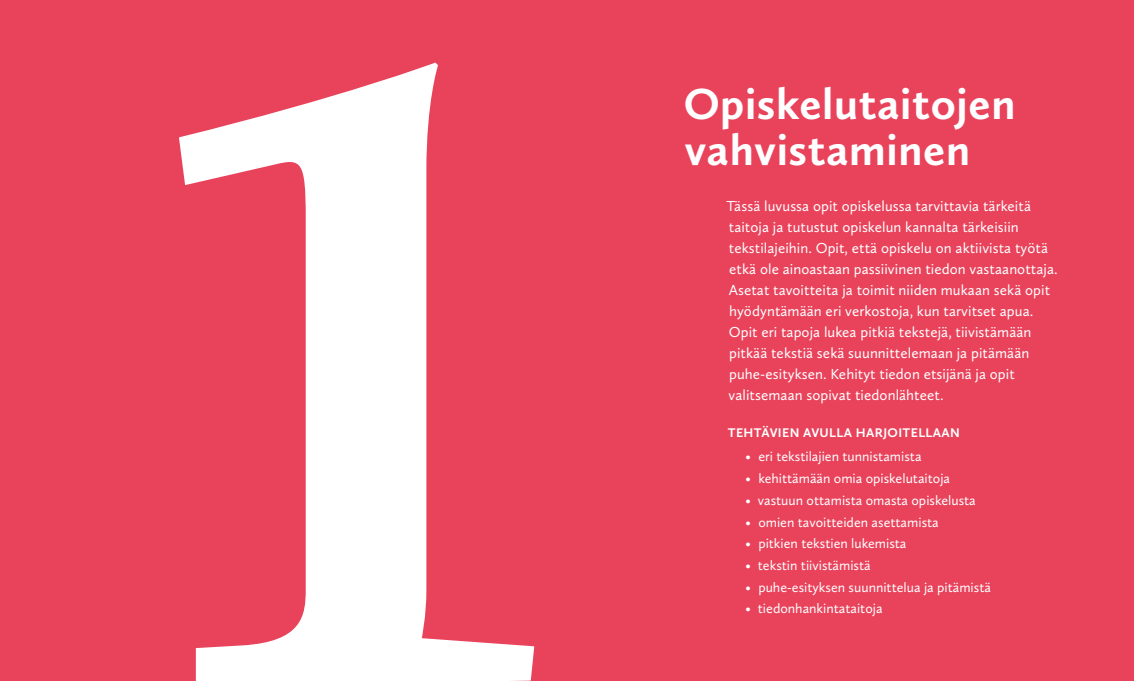
<style>
.page{position:relative;width:1134px;height:681px;background:#fff}
.page>*{position:absolute;margin:0;border:0;box-sizing:border-box;transform-origin:0 0}
.t1{font:700 900px "Calluna";color:#fff}
.t2{font:700 45px/46px "Calluna Sans";letter-spacing:.015em;color:#fff}
.t3{font:15px/21px "Calluna Sans";letter-spacing:.005em;color:#fff}
.t4{font:14px "Calluna Sans";color:#fff}
.t5{font:700 13px "Calluna Sans";letter-spacing:.03em;color:#fff}
</style>
<div class="page">
<div style="left:0;top:0;width:1134px;height:680px;background:#e9435c"></div>
<h1 class="t1" style="left:164px;top:-178px;width:379px">1</h1>
<h2 class="t2" style="left:684px;top:80px;width:333px">Opiskelutaitojen vahvistaminen</h2>
<p class="t3" style="left:726px;top:195px;width:333px">Tässä luvussa opit opiskelussa tarvittavia tärkeitä taitoja ja tutustut opiskelun kannalta tärkeisiin tekstilajeihin. Opit, että opiskelu on aktiivista työtä etkä ole ainoastaan passiivinen tiedon vastaanottaja.<br>Asetat tavoitteita ja toimit niiden mukaan sekä opit hyödyntämään eri verkostoja, kun tarvitset apua.<br>Opit eri tapoja lukea pitkiä tekstejä, tiivistämään pitkää tekstiä sekä suunnittelemaan ja pitämään puhe-esityksen. Kehityt tiedon etsijänä ja opit valitsemaan sopivat tiedonlähteet.</p>
<p class="t5" style="left:728px;top:424px;width:233px">TEHTÄVIEN AVULLA HARJOITELLAAN</p>
<p class="t4" style="left:746px;top:448px;width:177px">• eri tekstilajien tunnistamista</p>
<p class="t4" style="left:746px;top:470px;width:206px">• kehittämään omia opiskelutaitoja</p>
<p class="t4" style="left:746px;top:491px;width:232px">• vastuun ottamista omasta opiskelusta</p>
<p class="t4" style="left:746px;top:513px;width:195px">• omien tavoitteiden asettamista</p>
<p class="t4" style="left:746px;top:535px;width:162px">• pitkien tekstien lukemista</p>
<p class="t4" style="left:746px;top:556px;width:127px">• tekstin tiivistämistä</p>
<p class="t4" style="left:746px;top:578px;width:247px">• puhe-esityksen suunnittelua ja pitämistä</p>
<p class="t4" style="left:746px;top:600px;width:138px">• tiedonhankintataitoja</p>
</div>
